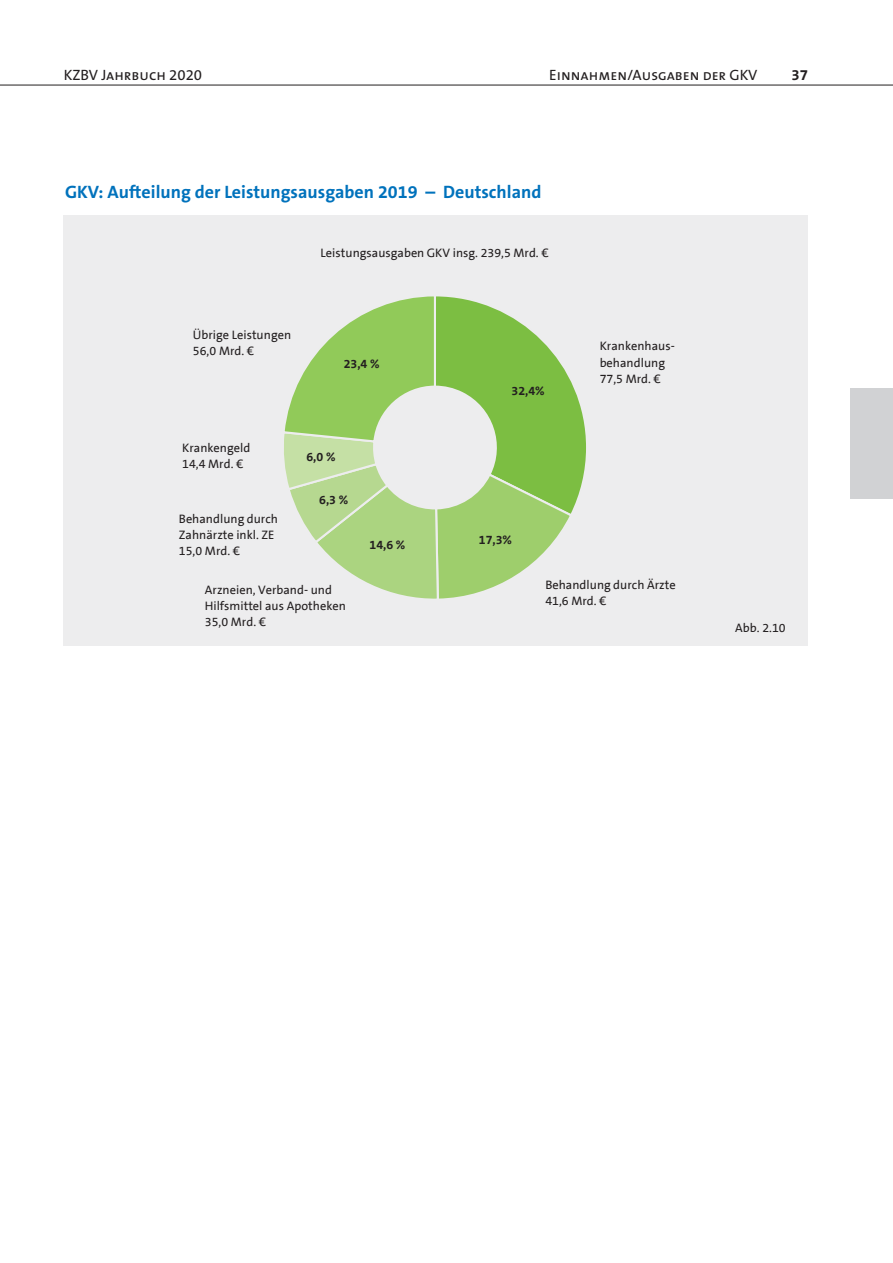
<style>
.page{position:relative;width:893px;height:1263px;background:#fff}
.page>*{position:absolute;margin:0;border:0;box-sizing:border-box;transform-origin:0 0}
.t1{font:700 18px "The Sans B Plus W7";color:#0072bc}
.t2{font:15px "The Sans Caps";color:#231f20}
.t3{font:700 15px "The Sans B Plus W7";color:#231f20}
.t4{font:12.45px/16.2px "The Sans B5";color:#231f20}
.t5{font:700 12.45px "The Sans B7";color:#231f20}
.s1{font-family:"The Sans B Plus W5 Plain"}
</style>
<div class="page">
<hr style="left:0;top:85px;width:893px;height:1px;background:#231f20">
<div style="left:64px;top:215px;width:744px;height:431px;background:#ededee"></div>
<svg style="left:284px;top:296px;width:302px;height:303px"></svg>
<div style="left:850px;top:388px;width:43px;height:111px;background:#d1d2d4"></div>
<p class="t2" style="left:64px;top:62px;width:140px">KZBV Jahrbuch <span class="s1">2020</span></p>
<p class="t3" style="left:791px;top:65px;width:18px">37</p>
<p class="t2" style="left:549px;top:62px;width:210px">Einnahmen/Ausgaben der GKV</p>
<h1 class="t1" style="left:65px;top:180px;width:478px">GKV: Aufteilung der Leistungsausgaben 2019 – Deutschland</h1>
<p class="t4" style="left:321px;top:245px;width:230px">Leistungsausgaben GKV insg. 239,5 Mrd. €</p>
<p class="t4" style="left:193px;top:326px;width:100px">Übrige Leistungen<br>56,0 Mrd. €</p>
<p class="t5" style="left:344px;top:356px;width:37px">23,4 %</p>
<p class="t5" style="left:512px;top:383px;width:35px">32,4%</p>
<p class="t4" style="left:182px;top:440px;width:70px">Krankengeld<br>14,4 Mrd. €</p>
<p class="t4" style="left:179px;top:510px;width:101px">Behandlung durch<br>Zahnärzte inkl. ZE<br>15,0 Mrd. €</p>
<p class="t5" style="left:306px;top:448px;width:31px">6,0 %</p>
<p class="t5" style="left:319px;top:492px;width:31px">6,3 %</p>
<p class="t5" style="left:370px;top:537px;width:37px">14,6 %</p>
<p class="t5" style="left:479px;top:532px;width:35px">17,3%</p>
<p class="t4" style="left:600px;top:338px;width:77px">Krankenhaus&shy;behandlung<br>77,5 Mrd. €</p>
<p class="t4" style="left:205px;top:582px;width:143px">Arzneien, Verband- und<br>Hilfsmittel aus Apotheken<br>35,0 Mrd. €</p>
<p class="t4" style="left:545px;top:577px;width:132px">Behandlung durch Ärzte<br>41,6 Mrd. €</p>
<p class="t4" style="left:735px;top:619px;width:52px">Abb. 2.10</p>
</div>
